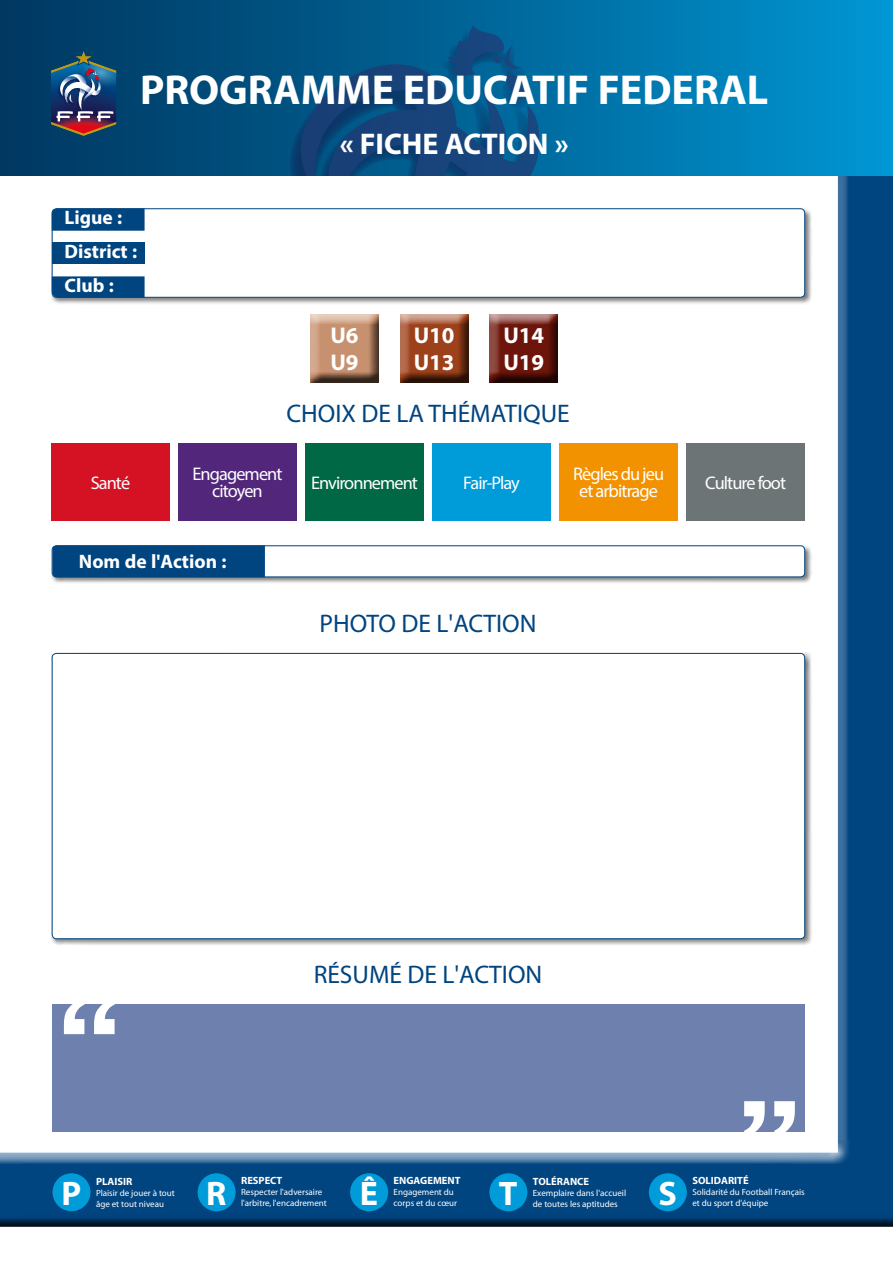
<style>
.page{position:relative;width:893px;height:1263px;background:#fff}
.page>*{position:absolute;margin:0;border:0;box-sizing:border-box;transform-origin:0 0}
.t1{font:700 42px "Myriad";color:#fff}
.t2{font:700 34.05px "Myriad";color:#fff}
.t3{font:700 30px "Myriad";color:#fff}
.t4{font:25.5px "Myriad";color:#004480}
.t5{font:700 22.8px/27.3px "Myriad";color:#fff}
.t6{font:700 19.5px/34px "Myriad Pro";color:#fff}
.t7{font:18.3px/16.5px "Myriad Pro";letter-spacing:-.05em;color:#fff;text-align:center}
.t8{font:700 10.5px "Myriad";color:#fff}
.t9{font:9px/10.8px "Myriad";color:#fff}
</style>
<div class="page">
<div style="left:0;top:0;width:893px;height:1229px;background:#000;opacity:.75"></div>
<div style="left:0;top:0;width:893px;height:175px;background:linear-gradient(to right,#00345d,#0094d0)"></div>
<svg style="left:283px;top:26px;width:258px;height:149px;background:#0a4f83"></svg>
<img style="left:51px;top:51px;width:65px;height:85px">
<div style="left:51px;top:544px;width:761px;height:40px;background:#000;opacity:.5"></div>
<div style="left:52px;top:546px;width:753px;height:31px;background:#fff;border-radius:4px"></div>
<div style="left:52px;top:545px;width:753px;height:32px;border:1px solid #004480;border-radius:4px"></div>
<div style="left:51px;top:652px;width:761px;height:294px;background:#000;opacity:.5"></div>
<div style="left:52px;top:653px;width:753px;height:286px;background:#fff;border-radius:4px"></div>
<div style="left:53px;top:545px;width:212px;height:32px;background:#004480"></div>
<div style="left:51px;top:207px;width:761px;height:98px;background:#000;opacity:.5"></div>
<div style="left:52px;top:209px;width:753px;height:88px;background:#fff;border-radius:4px"></div>
<div style="left:52px;top:208px;width:753px;height:90px;border:1px solid #004480;border-radius:4px"></div>
<svg style="left:52px;top:208px;width:93px;height:23px;background:#054882"></svg>
<div style="left:52px;top:242px;width:93px;height:22px;background:#004480"></div>
<svg style="left:51px;top:276px;width:94px;height:22px;background:#084983"></svg>
<div style="left:51px;top:443px;width:119px;height:78px;background:#d51224"></div>
<div style="left:178px;top:443px;width:119px;height:78px;background:#52277b"></div>
<div style="left:305px;top:443px;width:119px;height:78px;background:#006844"></div>
<div style="left:432px;top:443px;width:119px;height:78px;background:#009bd9"></div>
<div style="left:559px;top:443px;width:119px;height:78px;background:#f39200"></div>
<div style="left:686px;top:443px;width:119px;height:78px;background:#6d7476"></div>
<div style="left:53px;top:1173px;width:38px;height:38px;background:#009bd9;border-radius:50%"></div>
<div style="left:198px;top:1173px;width:38px;height:38px;background:#009bd9;border-radius:50%"></div>
<div style="left:350px;top:1173px;width:38px;height:38px;background:#009bd9;border-radius:50%"></div>
<div style="left:489px;top:1173px;width:38px;height:38px;background:#009bd9;border-radius:50%"></div>
<div style="left:649px;top:1173px;width:38px;height:38px;background:#009bd9;border-radius:50%"></div>
<div style="left:53px;top:1004px;width:752px;height:128px;background:#6d80ae"></div>
<svg style="left:744px;top:1101px;width:51px;height:36px"></svg>
<svg style="left:64px;top:998px;width:51px;height:36px"></svg>
<div style="left:479px;top:303px;width:88px;height:81px;background:#fff"></div>
<div style="left:484px;top:307px;width:85px;height:77px;background:#000;opacity:.75"></div>
<div style="left:299px;top:303px;width:88px;height:81px;background:#fff"></div>
<div style="left:304px;top:307px;width:85px;height:77px;background:#000;opacity:.75"></div>
<div style="left:389px;top:303px;width:88px;height:81px;background:#fff"></div>
<div style="left:394px;top:307px;width:85px;height:77px;background:#000;opacity:.75"></div>
<h1 class="t1" style="left:140px;top:68px;width:630px">PROGRAMME EDUCATIF FEDERAL</h1>
<h3 class="t3" style="left:340px;top:128px;width:230px">« FICHE ACTION »</h3>
<h3 class="t6" style="left:65px;top:200px;width:74px">Ligue :<br>District :<br>Club :</h3>
<h3 class="t5" style="left:330px;top:322px;width:30px">U6<br>U9</h3>
<h3 class="t5" style="left:414px;top:322px;width:42px">U10<br>U13</h3>
<h3 class="t5" style="left:503px;top:322px;width:42px">U14<br>U19</h3>
<h3 class="t4" style="left:286px;top:401px;width:285px">CHOIX DE LA THÉMATIQUE</h3>
<h3 class="t7" style="left:91px;top:474px;width:41px">Santé</h3>
<h3 class="t7" style="left:193px;top:466px;width:91px">Engagement citoyen</h3>
<h3 class="t7" style="left:311px;top:474px;width:108px">Environnement</h3>
<h3 class="t7" style="left:463px;top:474px;width:58px">Fair-Play</h3>
<h3 class="t7" style="left:573px;top:466px;width:92px">Règles du jeu et arbitrage</h3>
<h3 class="t7" style="left:705px;top:474px;width:82px">Culture foot</h3>
<h3 class="t6" style="left:79px;top:544px;width:149px">Nom de l'Action :</h3>
<h3 class="t4" style="left:320px;top:611px;width:218px">PHOTO DE L'ACTION</h3>
<h3 class="t4" style="left:314px;top:961px;width:230px">RÉSUMÉ DE L'ACTION</h3>
<h2 class="t2" style="left:61px;top:1176px;width:21px">P</h2>
<p class="t8" style="left:96px;top:1176px;width:38px">PLAISIR</p>
<p class="t9" style="left:96px;top:1188px;width:80px">Plaisir de jouer à tout âge et tout niveau</p>
<h2 class="t2" style="left:206px;top:1176px;width:22px">R</h2>
<p class="t8" style="left:241px;top:1175px;width:43px">RESPECT</p>
<p class="t9" style="left:241px;top:1187px;width:87px">Respecter l'adversaire l'arbitre, l'encadrement</p>
<h2 class="t2" style="left:360px;top:1176px;width:20px">Ê</h2>
<p class="t8" style="left:394px;top:1175px;width:68px">ENGAGEMENT</p>
<p class="t9" style="left:394px;top:1187px;width:65px">Engagement du corps et du cœur</p>
<h2 class="t2" style="left:499px;top:1176px;width:20px">T</h2>
<p class="t8" style="left:533px;top:1176px;width:58px">TOLÉRANCE</p>
<p class="t9" style="left:533px;top:1188px;width:95px">Exemplaire dans l'accueil de toutes les aptitudes</p>
<h2 class="t2" style="left:658px;top:1176px;width:20px">S</h2>
<p class="t8" style="left:692px;top:1175px;width:58px">SOLIDARITÉ</p>
<p class="t9" style="left:692px;top:1187px;width:114px">Solidarité du Football Français et du sport d'équipe</p>
</div>
